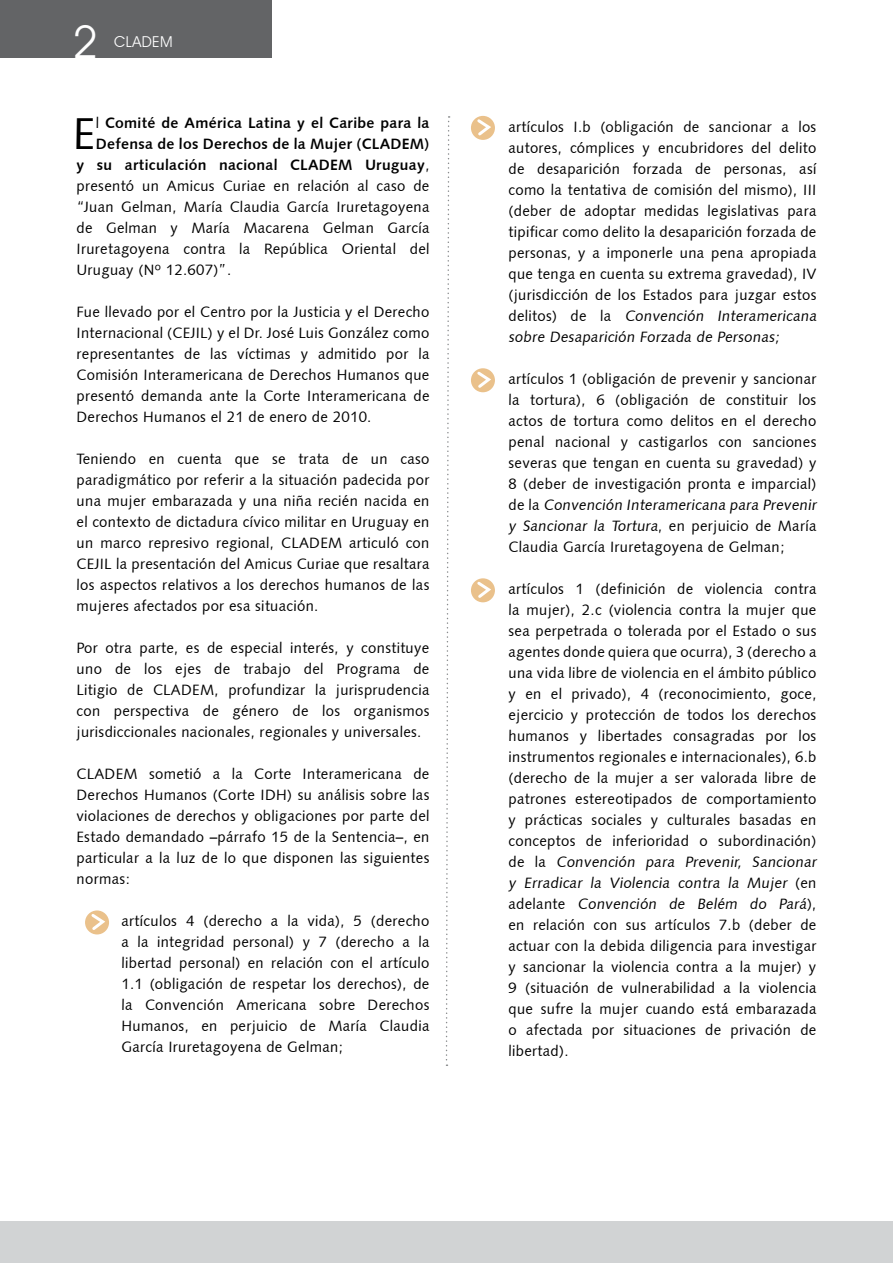
<style>
.page{position:relative;width:893px;height:1263px;background:#fff}
.page>*{position:absolute;margin:0;border:0;box-sizing:border-box;transform-origin:0 0}
.t1{font:45px "Avant Garde IT Cby BT";color:#fff}
.t2{font:44.7px "Humanist 531 BT Roman A";color:#000}
.t3{font:15px/21px "Humanist 531 BT Roman A";letter-spacing:.02em;color:#000;text-align:justify}
.t4{font:15px/21px "Humanist 531 BT Bold A";letter-spacing:.02em;color:#000;text-align:right}
.t5{font:15px "Avant Garde IT Cby BT";letter-spacing:.03em;color:#fff}
.s1{font-family:"Humanist 531 BT Roman A"}
</style>
<div class="page">
<div style="left:0;top:0;width:272px;height:58px;background:#636466"></div>
<div style="left:0;top:1221px;width:893px;height:42px;background:#d1d3d4"></div>
<div style="left:85px;top:910px;width:24px;height:24px;background:#eac18b;border-radius:50%"></div>
<svg style="left:89px;top:911px;width:19px;height:22px"></svg>
<div style="left:471px;top:116px;width:24px;height:24px;background:#eac18b;border-radius:50%"></div>
<svg style="left:475px;top:117px;width:19px;height:21px"></svg>
<div style="left:471px;top:368px;width:24px;height:24px;background:#eac18b;border-radius:50%"></div>
<svg style="left:475px;top:369px;width:19px;height:22px"></svg>
<div style="left:471px;top:578px;width:24px;height:24px;background:#eac18b;border-radius:50%"></div>
<svg style="left:475px;top:579px;width:19px;height:22px"></svg>
<svg style="left:445px;top:116px;width:5px;height:950px"></svg>
<h1 class="t1" style="left:73px;top:15px;width:27px">2</h1>
<p class="t5" style="left:114px;top:33px;width:60px">CLADEM</p>
<p class="t4" style="left:77px;top:112px;width:354px"><span class="s1">l</span> Comité de América Latina y el Caribe para la<br>Defensa de los Derechos de la Mujer (CLADEM)<br>y su articulación nacional CLADEM Uruguay<span class="s1">,</span></p>
<p class="t3" style="left:77px;top:175px;width:354px">presentó un Amicus Curiae en relación al caso de “Juan Gelman, María Claudia García Iruretagoyena de Gelman y María Macarena Gelman García Iruretagoyena contra la República Oriental del Uruguay (Nº 12.607)”.</p>
<p class="t3" style="left:77px;top:301px;width:354px">Fue llevado por el Centro por la Justicia y el Derecho Internacional (CEJIL) y el Dr. José Luis González como representantes de las víctimas y admitido por la Comisión Interamericana de Derechos Humanos que presentó demanda ante la Corte Interamericana de Derechos Humanos el 21 de enero de 2010.</p>
<p class="t3" style="left:77px;top:448px;width:354px">Teniendo en cuenta que se trata de un caso paradigmático por referir a la situación padecida por una mujer embarazada y una niña recién nacida en el contexto de dictadura cívico militar en Uruguay en un marco represivo regional, CLADEM articuló con CEJIL la presentación del Amicus Curiae que resaltara los aspectos relativos a los derechos humanos de las mujeres afectados por esa situación.</p>
<p class="t3" style="left:77px;top:637px;width:354px">Por otra parte, es de especial interés, y constituye uno de los ejes de trabajo del Programa de Litigio de CLADEM, profundizar la jurisprudencia con perspectiva de género de los organismos jurisdiccionales nacionales, regionales y universales.</p>
<p class="t3" style="left:77px;top:763px;width:354px">CLADEM sometió a la Corte Interamericana de Derechos Humanos (Corte IDH) su análisis sobre las violaciones de derechos y obligaciones por parte del Estado demandado –párrafo 15 de la Sentencia–, en particular a la luz de lo que disponen las siguientes normas:</p>
<p class="t3" style="left:122px;top:910px;width:309px">artículos 4 (derecho a la vida), 5 (derecho a la integridad personal) y 7 (derecho a la libertad personal) en relación con el artículo 1.1 (obligación de respetar los derechos), de la Convención Americana sobre Derechos Humanos, en perjuicio de María Claudia García Iruretagoyena de Gelman;</p>
<h2 class="t2" style="left:73px;top:106px;width:24px">E</h2>
<p class="t3" style="left:508px;top:116px;width:312px;text-align:left">artículos I.b (obligación de sancionar a los autores, cómplices y encubridores del delito de desaparición forzada de personas, así como la tentativa de comisión del mismo), III (deber de adoptar medidas legislativas para tipificar como delito la desaparición forzada de personas, y a imponerle una pena apropiada que tenga en cuenta su extrema gravedad), IV (jurisdicción de los Estados para juzgar estos delitos) de la Convención Interamericana sobre Desaparición Forzada de Personas;</p>
<p class="t3" style="left:508px;top:368px;width:312px;text-align:left">artículos 1 (obligación de prevenir y sancionar la tortura), 6 (obligación de constituir los actos de tortura como delitos en el derecho penal nacional y castigarlos con sanciones severas que tengan en cuenta su gravedad) y 8 (deber de investigación pronta e imparcial) de la Convención Interamericana para Prevenir y Sancionar la Tortura, en perjuicio de María Claudia García Iruretagoyena de Gelman;</p>
<p class="t3" style="left:508px;top:578px;width:312px;text-align:left">artículos 1 (definición de violencia contra la mujer), 2.c (violencia contra la mujer que sea perpetrada o tolerada por el Estado o sus agentes donde quiera que ocurra), 3 (derecho a una vida libre de violencia en el ámbito público y en el privado), 4 (reconocimiento, goce, ejercicio y protección de todos los derechos humanos y libertades consagradas por los instrumentos regionales e internacionales), 6.b (derecho de la mujer a ser valorada libre de patrones estereotipados de comportamiento y prácticas sociales y culturales basadas en conceptos de inferioridad o subordinación) de la Convención para Prevenir, Sancionar y Erradicar la Violencia contra la Mujer (en adelante Convención de Belém do Pará), en relación con sus artículos 7.b (deber de actuar con la debida diligencia para investigar y sancionar la violencia contra a la mujer) y 9 (situación de vulnerabilidad a la violencia que sufre la mujer cuando está embarazada o afectada por situaciones de privación de libertad).</p>
</div>
